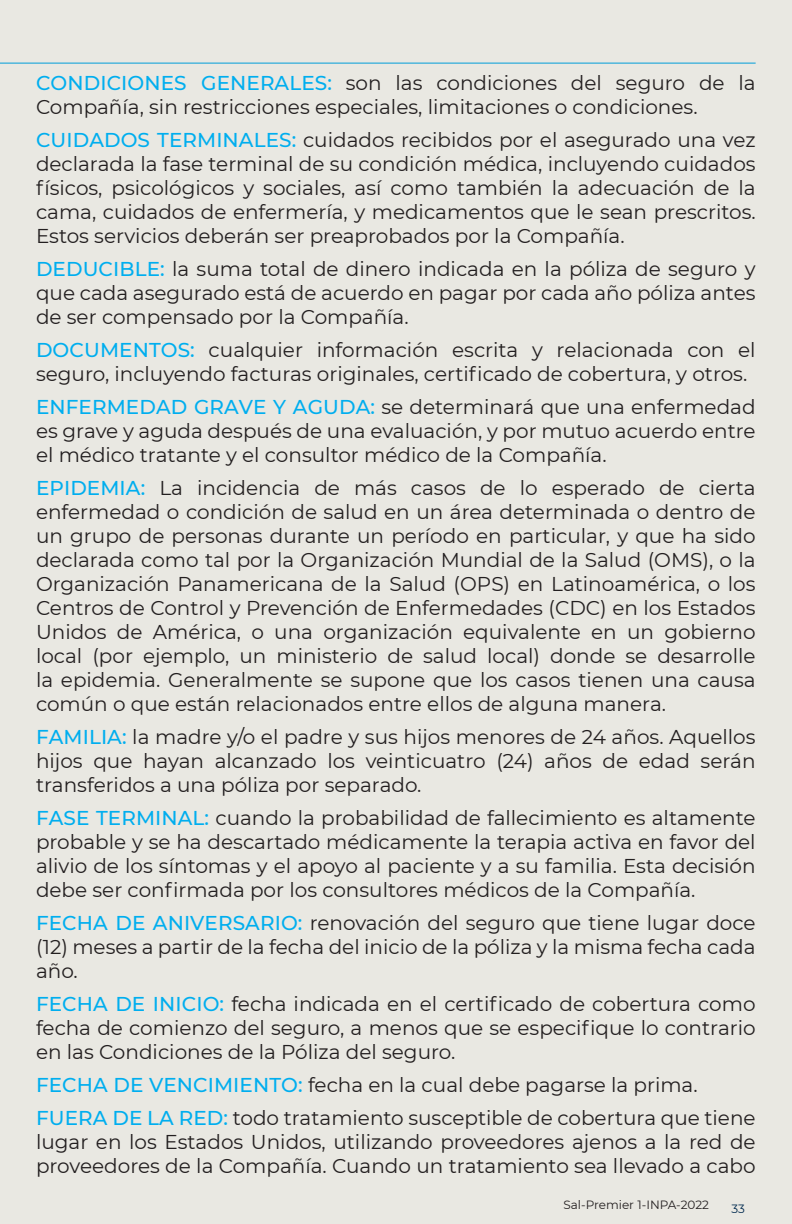
<style>
.page{position:relative;width:792px;height:1224px;background:#e9e8e2}
.page>*{position:absolute;margin:0;border:0;box-sizing:border-box;transform-origin:0 0}
.t1{font:20px/24px "Montserrat";color:#231f20;text-align:justify}
.t2{font:12px "Montserrat";color:#231f20}
.t3{font:12px "Montserrat";color:#00294e}
.s1{font-weight:500;color:#00aeef}
</style>
<div class="page">
<hr style="left:0;top:63px;width:756px;height:1px;background:#009dd9">
<p class="t1" style="left:36px;top:71px;width:721px"><span class="s1">CONDICIONES GENERALES:</span> son las condiciones del seguro de la<br>Compañía, sin restricciones especiales, limitaciones o condiciones.</p>
<p class="t1" style="left:36px;top:128px;width:721px"><span class="s1">CUIDADOS TERMINALES:</span> cuidados recibidos por el asegurado una vez declarada la fase terminal de su condición médica, incluyendo cuidados físicos, psicológicos y sociales, así como también la adecuación de la cama, cuidados de enfermería, y medicamentos que le sean prescritos.<br>Estos servicios deberán ser preaprobados por la Compañía.</p>
<p class="t1" style="left:36px;top:257px;width:721px"><span class="s1">DEDUCIBLE:</span> la suma total de dinero indicada en la póliza de seguro y que cada asegurado está de acuerdo en pagar por cada año póliza antes de ser compensado por la Compañía.</p>
<p class="t1" style="left:36px;top:338px;width:721px"><span class="s1">DOCUMENTOS:</span> cualquier información escrita y relacionada con el seguro, incluyendo facturas originales, certificado de cobertura, y otros.</p>
<p class="t1" style="left:36px;top:395px;width:721px"><span class="s1">ENFERMEDAD GRAVE Y AGUDA:</span> se determinará que una enfermedad es grave y aguda después de una evaluación, y por mutuo acuerdo entre el médico tratante y el consultor médico de la Compañía.</p>
<p class="t1" style="left:36px;top:476px;width:721px"><span class="s1">EPIDEMIA:</span> La incidencia de más casos de lo esperado de cierta enfermedad o condición de salud en un área determinada o dentro de un grupo de personas durante un período en particular, y que ha sido declarada como tal por la Organización Mundial de la Salud (OMS), o la Organización Panamericana de la Salud (OPS) en Latinoamérica, o los Centros de Control y Prevención de Enfermedades (CDC) en los Estados Unidos de América, o una organización equivalente en un gobierno local (por ejemplo, un ministerio de salud local) donde se desarrolle la epidemia. Generalmente se supone que los casos tienen una causa común o que están relacionados entre ellos de alguna manera.</p>
<p class="t1" style="left:36px;top:725px;width:721px"><span class="s1">FAMILIA:</span> la madre y/o el padre y sus hijos menores de 24 años. Aquellos hijos que hayan alcanzado los veinticuatro (24) años de edad serán transferidos a una póliza por separado.</p>
<p class="t1" style="left:36px;top:806px;width:721px"><span class="s1">FASE TERMINAL:</span> cuando la probabilidad de fallecimiento es altamente probable y se ha descartado médicamente la terapia activa en favor del alivio de los síntomas y el apoyo al paciente y a su familia. Esta decisión debe ser confirmada por los consultores médicos de la Compañía.</p>
<p class="t1" style="left:36px;top:911px;width:721px"><span class="s1">FECHA DE ANIVERSARIO:</span> renovación del seguro que tiene lugar doce (12) meses a partir de la fecha del inicio de la póliza y la misma fecha cada año.</p>
<p class="t1" style="left:36px;top:992px;width:721px"><span class="s1">FECHA DE INICIO:</span> fecha indicada en el certificado de cobertura como fecha de comienzo del seguro, a menos que se especifique lo contrario en las Condiciones de la Póliza del seguro.</p>
<p class="t1" style="left:36px;top:1068px;width:721px;line-height:33px"><span class="s1">FECHA DE VENCIMIENTO:</span> fecha en la cual debe pagarse la prima.<br><span class="s1">FUERA DE LA RED:</span> todo tratamiento susceptible de cobertura que tiene</p>
<p class="t1" style="left:36px;top:1130px;width:721px">lugar en los Estados Unidos, utilizando proveedores ajenos a la red de proveedores de la Compañía. Cuando un tratamiento sea llevado a cabo</p>
<p class="t2" style="left:564px;top:1197px;width:147px">Sal-Premier 1-INPA-2022</p>
<p class="t3" style="left:731px;top:1201px;width:15px">33</p>
</div>
